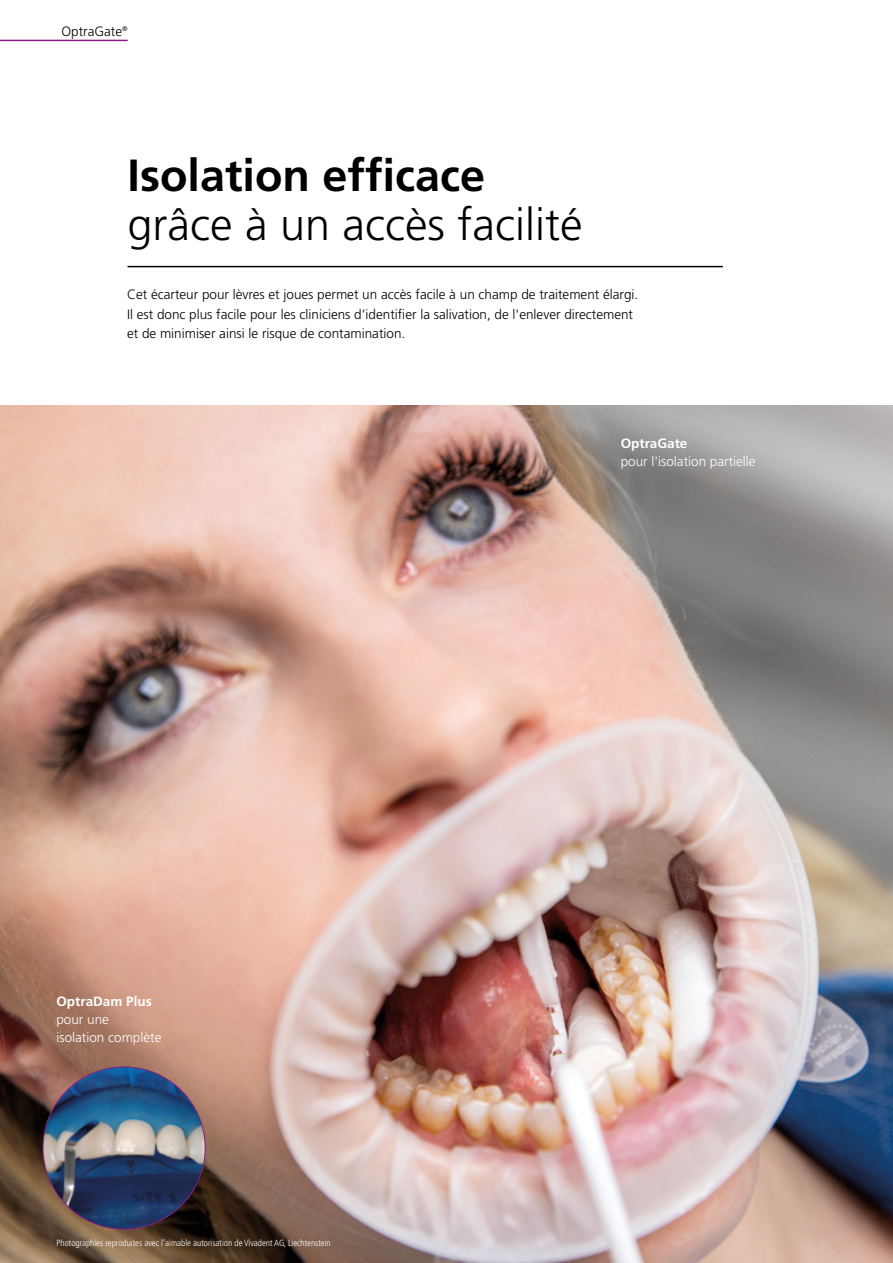
<style>
.page{position:relative;width:893px;height:1263px;background:#fff}
.page>*{position:absolute;margin:0;border:0;box-sizing:border-box;transform-origin:0 0}
.t1{font:300 45px "Frutiger";color:#000}
.t2{font:700 45px "Frutiger";color:#000}
.t3{font:300 13.5px/19.5px "Frutiger";color:#000}
.t4{font:300 13.5px/18px "Frutiger";color:#fff}
.t5{font:700 13.5px "Frutiger";color:#fff}
.t6{font:300 condensed 9px "Frutiger";color:#fff}
</style>
<div class="page">
<img style="left:0;top:405px;width:893px;height:858px">
<hr style="left:892px;top:1042px;width:1px;height:221px;background:#5d686e">
<hr style="left:128px;top:266px;width:595px;height:1px;background:#000">
<img style="left:43px;top:1067px;width:162px;height:162px;border-radius:81px">
<hr style="left:0;top:40px;width:128px;height:1px;background:#8a1f7e">
<p class="t3" style="left:61px;top:21px;width:68px">OptraGate<sup>®</sup></p>
<h1 class="t2" style="left:128px;top:149px;width:359px">Isolation efficace</h1>
<h1 class="t1" style="left:128px;top:199px;width:456px">grâce à un accès facilité</h1>
<p class="t3" style="left:127px;top:285px;width:513px">Cet écarteur pour lèvres et joues permet un accès facile à un champ de traitement élargi.<br>Il est donc plus facile pour les cliniciens d’identifier la salivation, de l'enlever directement et de minimiser ainsi le risque de contamination.</p>
<p class="t5" style="left:56px;top:994px;width:97px">OptraDam Plus</p>
<p class="t4" style="left:56px;top:1011px;width:107px">pour une<br>isolation complète</p>
<p class="t6" style="left:56px;top:1237px;width:276px">Photographies reproduites avec l'aimable autorisation de Vivadent AG, Liechtenstein</p>
<p class="t5" style="left:621px;top:435px;width:68px">OptraGate</p>
<p class="t4" style="left:621px;top:453px;width:137px">pour l'isolation partielle</p>
</div>
